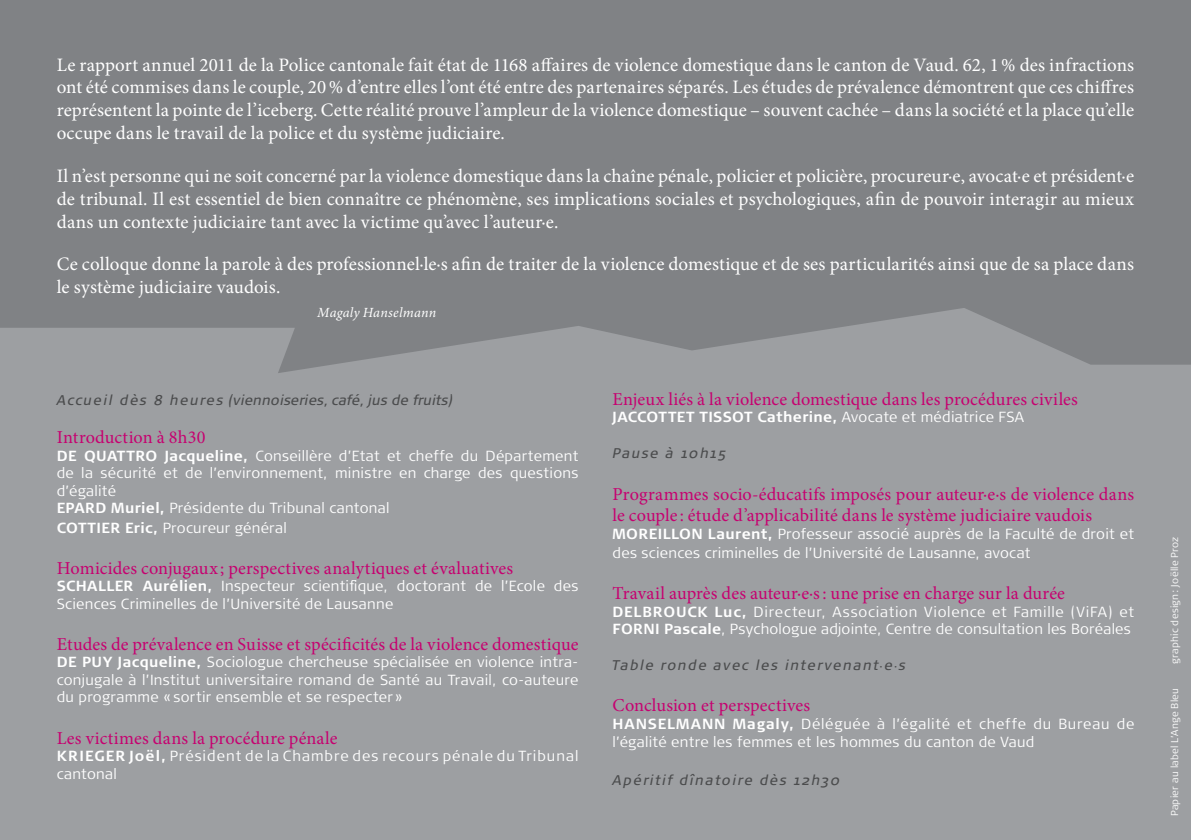
<style>
.page{position:relative;width:1191px;height:840px;background:#fff}
.page>*{position:absolute;margin:0;border:0;box-sizing:border-box;transform-origin:0 0}
.t1{font:19px/22.8px "Minion Pro";letter-spacing:.005em;color:#fff;text-align:justify}
.t2{font:18.2px/21.8px "Minion Pro";letter-spacing:.01em;color:#c60170}
.t3{font:300 14.6px/17.6px "Signa Normal";letter-spacing:.02em;color:#fff}
.t4{font:300 14.6px/17.6px "Signa Normal";letter-spacing:.07em;color:#fff}
.t5{font:700 14.6px "Signa Normal";letter-spacing:.025em;color:#fff}
.t6{font:italic 14px "Signa Normal";letter-spacing:.105em;color:#4b4c4d}
.t7{font:italic 14px "Signa Normal";letter-spacing:.02em;color:#4b4c4d}
.t8{font:italic 14px "Minion Pro";letter-spacing:.015em;color:#fff}
.t9{font:300 10px "Signa Normal";letter-spacing:.025em;color:#fff}
.s1{font-weight:700}
.s2{font-weight:300}
.s3{font-family:"Minion Pro";font-style:normal}
</style>
<div class="page">
<div style="left:0;top:0;width:1191px;height:839px;background:#9d9fa2"></div>
<svg style="left:0;top:0;width:1191px;height:373px;background:#828487"></svg>
<p class="t1" style="left:57px;top:53px;width:1079px">Le rapport annuel 2011 de la Police cantonale fait état de 1168 affaires de violence domestique dans le canton de Vaud. 62, 1% des infractions ont été commises dans le couple, 20% d’entre elles l’ont été entre des partenaires séparés. Les études de prévalence démontrent que ces chiffres représentent la pointe de l’iceberg. Cette réalité prouve l’ampleur de la violence domestique – souvent cachée – dans la société et la place qu’elle occupe dans le travail de la police et du système judiciaire.</p>
<p class="t1" style="left:57px;top:164px;width:1079px">Il n’est personne qui ne soit concerné par la violence domestique dans la chaîne pénale, policier et policière, procureur·e, avocat·e et président·e de tribunal. Il est essentiel de bien connaître ce phénomène, ses implications sociales et psychologiques, afin de pouvoir interagir au mieux dans un contexte judiciaire tant avec la victime qu’avec l’auteur·e.</p>
<p class="t1" style="left:57px;top:253px;width:1078px">Ce colloque donne la parole à des professionnel·le·s afin de traiter de la violence domestique et de ses particularités ainsi que de sa place dans le système judiciaire vaudois.</p>
<p class="t8" style="left:317px;top:303px;width:120px">Magaly Hanselmann</p>
<p class="t7" style="left:57px;top:392px;width:397px">Accueil dès 8 heures (viennoiseries, café, jus de fruits)</p>
<p class="t2" style="left:57px;top:426px;width:150px">Introduction à 8h30</p>
<p class="t3" style="left:57px;top:446px;width:523px;text-align:justify"><span class="s1">DE QUATTRO Jacqueline,</span> Conseillère d’Etat et cheffe du Département de la sécurité et de l’environnement, ministre en charge des questions d’égalité</p>
<p class="t3" style="left:57px;top:499px;width:334px"><span class="s1">EPARD Muriel,</span> Présidente du Tribunal cantonal</p>
<p class="t3" style="left:57px;top:518px;width:232px"><span class="s1">COTTIER Eric,</span> Procureur général</p>
<p class="t2" style="left:57px;top:556px;width:458px">Homicides conjugaux ; perspectives analytiques et évaluatives</p>
<p class="t3" style="left:57px;top:577px;width:523px"><span class="s1">SCHALLER Aurélien,</span> Inspecteur scientifique, doctorant de l’Ecole des<br>Sciences Criminelles de l’Université de Lausanne</p>
<p class="t2" style="left:57px;top:632px;width:523px">Etudes de prévalence en Suisse et spécificités de la violence domestique</p>
<p class="t3" style="left:57px;top:653px;width:523px;text-align:justify"><span class="s1">DE PUY Jacqueline,</span> Sociologue chercheuse spécialisée en violence intra&shy;conjugale à l’Institut universitaire romand de Santé au Travail, co-auteure du programme «sortir ensemble et se respecter»</p>
<p class="t2" style="left:57px;top:726px;width:282px">Les victimes dans la procédure pénale</p>
<p class="t4" style="left:57px;top:746px;width:523px"><span class="s1">KRIEGER Joël,</span> Président de la Chambre des recours pénale du Tribunal cantonal</p>
<p class="t2" style="left:612px;top:388px;width:467px">Enjeux liés à la violence domestique dans les procédures civiles</p>
<p class="t5" style="left:612px;top:408px;width:413px">JACCOTTET TISSOT Catherine, <span class="s2">Avocate et médiatrice FSA</span></p>
<p class="t6" style="left:612px;top:445px;width:115px">Pause à 10h15</p>
<p class="t2" style="left:612px;top:482px;width:523px">Programmes socio-éducatifs imposés pour auteur∙e∙s de violence dans le couple : étude d’applicabilité dans le système judiciaire vaudois</p>
<p class="t3" style="left:612px;top:524px;width:523px;line-height:19.2px"><span class="s1">MOREILLON Laurent,</span> Professeur associé auprès de la Faculté de droit et des sciences criminelles de l’Université de Lausanne, avocat</p>
<p class="t2" style="left:612px;top:582px;width:454px">Travail auprès des auteur∙e∙s: une prise en charge sur la durée</p>
<p class="t3" style="left:612px;top:602px;width:523px"><span class="s1">DELBROUCK Luc,</span> Directeur, Association Violence et Famille (ViFA) et<br><span class="s1">FORNI Pascale</span>, Psychologue adjointe, Centre de consultation les Boréales</p>
<p class="t6" style="left:612px;top:657px;width:294px">Table ronde avec les intervenant<span class="s3">∙</span>e<span class="s3">∙</span>s</p>
<p class="t2" style="left:612px;top:694px;width:199px">Conclusion et perspectives</p>
<p class="t3" style="left:612px;top:714px;width:523px"><span class="s1">HANSELMANN Magaly,</span> Déléguée à l’égalité et cheffe du Bureau de l’égalité entre les femmes et les hommes du canton de Vaud</p>
<p class="t6" style="left:612px;top:771px;width:229px">Apéritif dînatoire dès 12h30</p>
<p class="t9" style="left:1168px;top:663px;width:129px;rotate:-90deg">graphic design: Joëlle Proz</p>
<p class="t9" style="left:1168px;top:815px;width:130px;rotate:-90deg">Papier au label L’Ange Bleu</p>
</div>
